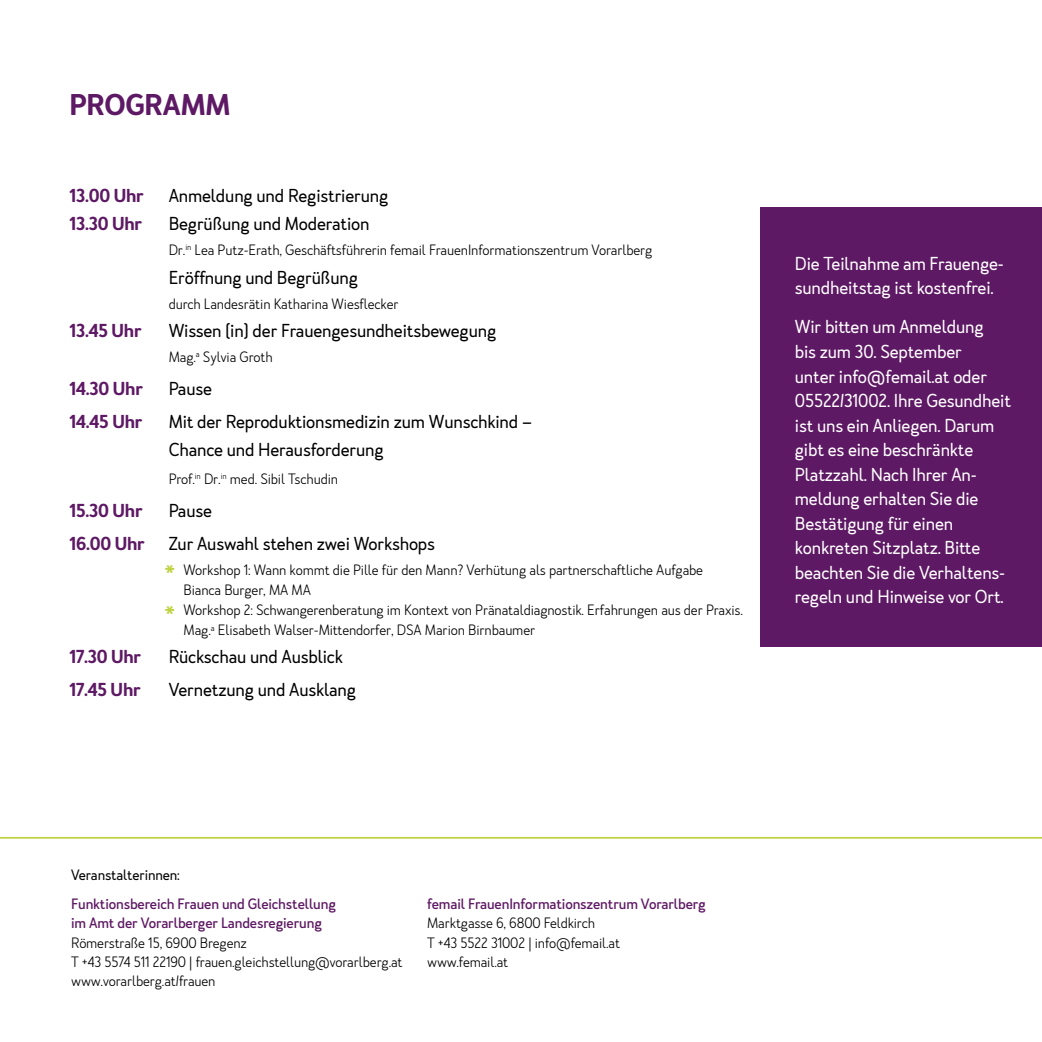
<style>
.page{position:relative;width:1042px;height:1042px;background:#fff}
.page>*{position:absolute;margin:0;border:0;box-sizing:border-box;transform-origin:0 0}
.t1{font:600 28px "Merlo Neue";letter-spacing:-.01em;color:#5e1964}
.t2{font:17.5px/24.5px "Merlo Neue";letter-spacing:-.01em;color:#fff}
.t3{font:17.5px/28px "Merlo Neue";letter-spacing:-.01em;color:#000}
.t4{font:600 17.5px "Merlo Neue";letter-spacing:-.01em;color:#5e1964}
.t5{font:300 14px/19.2px "Merlo Neue";letter-spacing:-.01em;color:#000}
.t6{font:500 14px/19.2px "Merlo Neue";letter-spacing:-.01em;color:#5e1964}
.t7{font:14px "Merlo Neue";letter-spacing:-.01em;color:#000}
.s1{font-family:"Coco Gothic";font-weight:400;font-size:24.5px;color:#c0d242}
</style>
<div class="page">
<hr style="left:0;top:837px;width:1042px;height:1px;background:#c0d242">
<div style="left:760px;top:207px;width:282px;height:439px;background:#5e1964"></div>
<h1 class="t1" style="left:69px;top:86px;width:162px">PROGRAMM</h1>
<p class="t4" style="left:69px;top:184px;width:76px">13.00 Uhr</p>
<p class="t3" style="left:169px;top:182px;width:221px">Anmeldung und Registrierung</p>
<p class="t4" style="left:69px;top:212px;width:74px">13.30 Uhr</p>
<p class="t3" style="left:169px;top:210px;width:202px">Begrüßung und Moderation</p>
<p class="t5" style="left:169px;top:240px;width:485px">Dr.<sup>in</sup> Lea Putz-Erath, Geschäftsführerin femail FrauenInformationszentrum Vorarlberg</p>
<p class="t3" style="left:169px;top:264px;width:191px">Eröffnung und Begrüßung</p>
<p class="t5" style="left:169px;top:294px;width:231px">durch Landesrätin Katharina Wiesflecker</p>
<p class="t4" style="left:69px;top:319px;width:74px">13.45 Uhr</p>
<p class="t3" style="left:169px;top:317px;width:329px">Wissen (in) der Frauengesundheitsbewegung</p>
<p class="t5" style="left:169px;top:347px;width:106px">Mag.<sup>a</sup> Sylvia Groth</p>
<p class="t4" style="left:69px;top:377px;width:75px">14.30 Uhr</p>
<p class="t3" style="left:169px;top:375px;width:45px">Pause</p>
<p class="t4" style="left:69px;top:410px;width:74px">14.45 Uhr</p>
<p class="t3" style="left:169px;top:408px;width:365px">Mit der Reproduktionsmedizin zum Wunschkind –<br>Chance und Herausforderung</p>
<p class="t5" style="left:169px;top:469px;width:171px">Prof.<sup>in</sup> Dr.<sup>in</sup> med. Sibil Tschudin</p>
<p class="t4" style="left:69px;top:499px;width:75px">15.30 Uhr</p>
<p class="t3" style="left:169px;top:496px;width:45px">Pause</p>
<p class="t4" style="left:69px;top:532px;width:77px">16.00 Uhr</p>
<p class="t3" style="left:169px;top:529px;width:268px">Zur Auswahl stehen zwei Workshops</p>
<p class="t5" style="left:164px;top:560px;width:541px"><span class="s1">*</span> Workshop 1: Wann kommt die Pille für den Mann? Verhütung als partnerschaftliche Aufgabe</p>
<p class="t5" style="left:184px;top:580px;width:129px">Bianca Burger, MA MA</p>
<p class="t5" style="left:164px;top:600px;width:581px"><span class="s1">*</span> Workshop 2: Schwangerenberatung im Kontext von Pränataldiagnostik. Erfahrungen aus der Praxis.</p>
<p class="t5" style="left:184px;top:621px;width:353px">Mag.<sup>a</sup> Elisabeth Walser-Mittendorfer, DSA Marion Birnbaumer</p>
<p class="t4" style="left:69px;top:645px;width:73px">17.30 Uhr</p>
<p class="t3" style="left:169px;top:643px;width:176px">Rückschau und Ausblick</p>
<p class="t4" style="left:69px;top:678px;width:73px">17.45 Uhr</p>
<p class="t3" style="left:169px;top:676px;width:189px">Vernetzung und Ausklang</p>
<p class="t2" style="left:795px;top:251px;width:210px">Die Teilnahme am Frauenge&shy;sundheitstag ist kostenfrei.</p>
<p class="t2" style="left:795px;top:315px;width:218px">Wir bitten um Anmeldung<br>bis zum 30. September<br>unter info@femail.at oder<br>05522/31002. Ihre Gesundheit ist uns ein Anliegen. Darum gibt es eine beschränkte<br>Platzzahl. Nach Ihrer An&shy;meldung erhalten Sie die<br>Bestätigung für einen konkreten Sitzplatz. Bitte beachten Sie die Verhaltens&shy;regeln und Hinweise vor Ort.</p>
<p class="t7" style="left:71px;top:866px;width:110px">Veranstalterinnen:</p>
<p class="t6" style="left:71px;top:894px;width:266px">Funktionsbereich Frauen und Gleichstellung im Amt der Vorarlberger Landesregierung</p>
<p class="t5" style="left:71px;top:933px;width:333px">Römerstraße 15, 6900 Bregenz<br>T +43 5574 511 22190 | frauen.gleichstellung@vorarlberg.at www.vorarlberg.at/frauen</p>
<p class="t6" style="left:427px;top:894px;width:280px">femail FrauenInformationszentrum Vorarlberg</p>
<p class="t5" style="left:427px;top:914px;width:195px">Marktgasse 6, 6800 Feldkirch<br>T +43 5522 31002 | info@femail.at www.femail.at</p>
</div>
